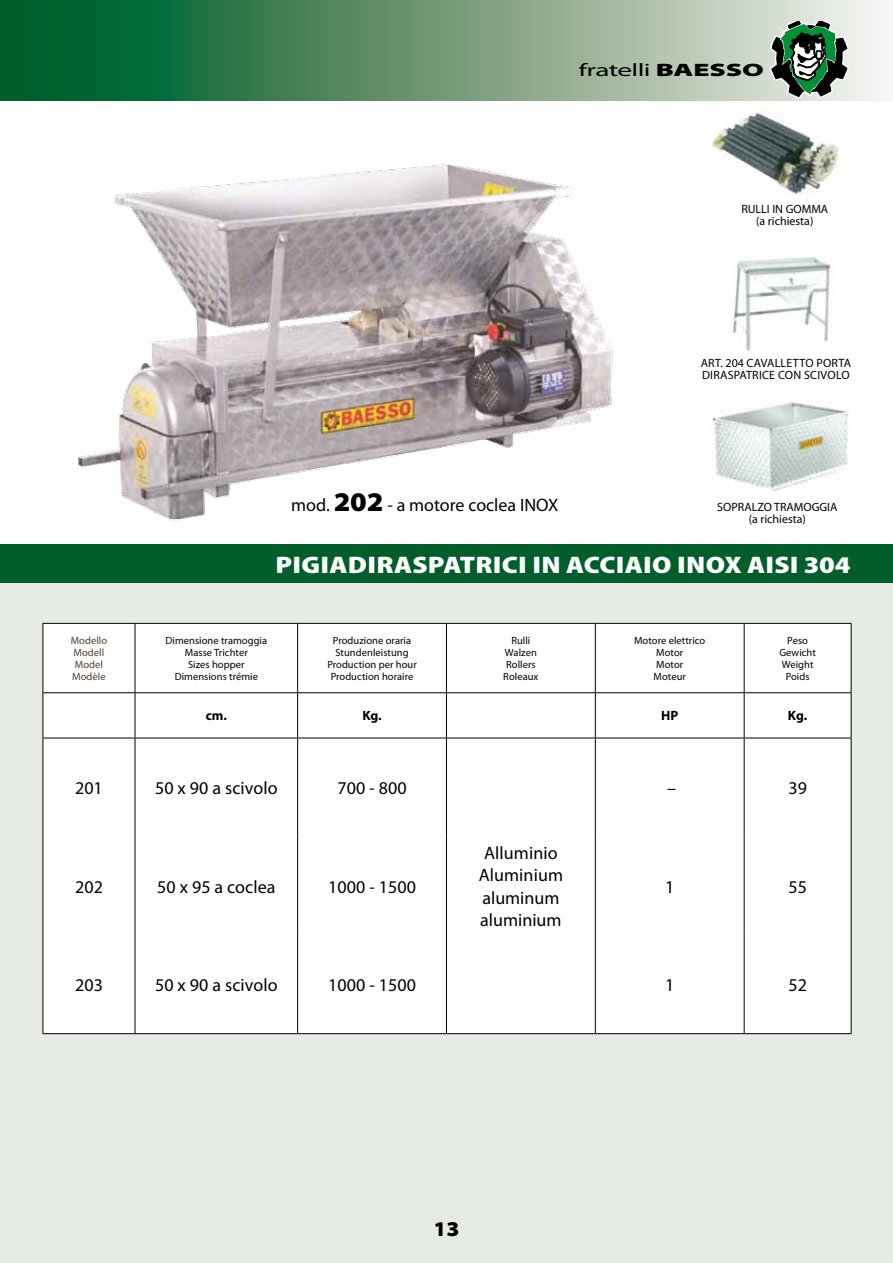
<style>
.page{position:relative;width:893px;height:1263px;background:#fff}
.page>*{position:absolute;margin:0;border:0;box-sizing:border-box;transform-origin:0 0}
.t1{font:900 semi-condensed 24px "Myriad Pro";letter-spacing:.01em;color:#fff;scale:1.23 1}
.t2{font:900 semi-expanded 21px "Myriad Pro";color:#000}
.t3{font:18px/22.5px "Myriad Pro";letter-spacing:.005em;color:#000}
.t4{font:semi-expanded 18px "Myriad Pro";letter-spacing:-.025em;color:#000;scale:1.5 1}
.t5{font:700 13.5px "Myriad Pro";color:#000}
.t6{font:12px/12px "Myriad Pro";color:#000;text-align:center}
.t7{font:10.5px/12px "Myriad Pro";letter-spacing:.005em;color:#000;text-align:center}
.t8{font:10.5px/12px "Myriad Pro";letter-spacing:.005em;color:#513c2d}
.s1{font-weight:900}
.s2{font-weight:900;font-stretch:semi-expanded;font-size:27px}
</style>
<div class="page">
<svg style="left:0;top:0;width:886px;height:101px;background:#679875"></svg>
<svg style="left:768px;top:22px;width:82px;height:78px;background:#698572"></svg>
<div style="left:0;top:583px;width:893px;height:680px;background:#e6ebe3"></div>
<div style="left:0;top:544px;width:893px;height:39px;background:#005e2a"></div>
<div style="left:44px;top:624px;width:807px;height:409px;background:#fff"></div>
<hr style="left:43px;top:623px;width:92px;height:1px;background:#000">
<hr style="left:43px;top:624px;width:1px;height:68px;background:#000">
<hr style="left:135px;top:623px;width:163px;height:1px;background:#000">
<hr style="left:135px;top:624px;width:1px;height:68px;background:#000">
<hr style="left:298px;top:623px;width:148px;height:1px;background:#000">
<hr style="left:297px;top:624px;width:1px;height:68px;background:#000">
<hr style="left:446px;top:623px;width:149px;height:1px;background:#000">
<hr style="left:446px;top:624px;width:1px;height:68px;background:#000">
<hr style="left:595px;top:623px;width:149px;height:1px;background:#000">
<hr style="left:595px;top:624px;width:1px;height:68px;background:#000">
<hr style="left:744px;top:623px;width:107px;height:1px;background:#000">
<hr style="left:744px;top:624px;width:1px;height:68px;background:#000">
<hr style="left:851px;top:624px;width:1px;height:68px;background:#000">
<hr style="left:43px;top:692px;width:92px;height:1px;background:#000">
<hr style="left:43px;top:693px;width:1px;height:45px;background:#000">
<hr style="left:135px;top:692px;width:163px;height:1px;background:#000">
<hr style="left:135px;top:693px;width:1px;height:45px;background:#000">
<hr style="left:298px;top:692px;width:148px;height:1px;background:#000">
<hr style="left:297px;top:693px;width:1px;height:45px;background:#000">
<hr style="left:446px;top:692px;width:149px;height:1px;background:#000">
<hr style="left:446px;top:693px;width:1px;height:45px;background:#000">
<hr style="left:595px;top:692px;width:149px;height:1px;background:#000">
<hr style="left:595px;top:693px;width:1px;height:45px;background:#000">
<hr style="left:744px;top:692px;width:107px;height:1px;background:#000">
<hr style="left:744px;top:693px;width:1px;height:45px;background:#000">
<hr style="left:851px;top:693px;width:1px;height:45px;background:#000">
<hr style="left:135px;top:738px;width:1px;height:98px;background:#000">
<hr style="left:297px;top:738px;width:1px;height:98px;background:#000">
<hr style="left:446px;top:738px;width:1px;height:98px;background:#000">
<hr style="left:595px;top:738px;width:1px;height:98px;background:#000">
<hr style="left:744px;top:738px;width:1px;height:98px;background:#000">
<hr style="left:135px;top:836px;width:1px;height:99px;background:#000">
<hr style="left:297px;top:836px;width:1px;height:99px;background:#000">
<hr style="left:446px;top:836px;width:1px;height:99px;background:#000">
<hr style="left:595px;top:836px;width:1px;height:99px;background:#000">
<hr style="left:744px;top:836px;width:1px;height:99px;background:#000">
<hr style="left:135px;top:935px;width:1px;height:98px;background:#000">
<hr style="left:297px;top:935px;width:1px;height:98px;background:#000">
<hr style="left:446px;top:935px;width:1px;height:98px;background:#000">
<hr style="left:595px;top:935px;width:1px;height:98px;background:#000">
<hr style="left:744px;top:935px;width:1px;height:98px;background:#000">
<hr style="left:43px;top:738px;width:92px;height:1px;background:#000">
<hr style="left:43px;top:738px;width:1px;height:98px;background:#000">
<hr style="left:135px;top:738px;width:163px;height:1px;background:#000">
<hr style="left:298px;top:738px;width:148px;height:1px;background:#000">
<hr style="left:446px;top:738px;width:149px;height:1px;background:#000">
<hr style="left:595px;top:738px;width:149px;height:1px;background:#000">
<hr style="left:744px;top:738px;width:107px;height:1px;background:#000">
<hr style="left:851px;top:738px;width:1px;height:98px;background:#000">
<hr style="left:43px;top:836px;width:1px;height:99px;background:#000">
<hr style="left:851px;top:836px;width:1px;height:99px;background:#000">
<hr style="left:43px;top:935px;width:1px;height:98px;background:#000">
<hr style="left:851px;top:935px;width:1px;height:98px;background:#000">
<hr style="left:446px;top:1033px;width:149px;height:1px;background:#000">
<hr style="left:43px;top:1033px;width:92px;height:1px;background:#000">
<hr style="left:135px;top:1033px;width:163px;height:1px;background:#000">
<hr style="left:298px;top:1033px;width:148px;height:1px;background:#000">
<hr style="left:595px;top:1033px;width:149px;height:1px;background:#000">
<hr style="left:744px;top:1033px;width:107px;height:1px;background:#000">
<img style="left:78px;top:164px;width:535px;height:357px">
<img style="left:710px;top:400px;width:139px;height:91px">
<img style="left:707px;top:107px;width:132px;height:87px">
<img style="left:731px;top:256px;width:100px;height:95px">
<h3 class="t4" style="left:579px;top:59px;width:125px">fratelli <span class="s1">BAESSO</span></h3>
<p class="t6" style="left:741px;top:203px;width:88px">RULLI IN GOMMA (a richiesta)</p>
<h3 class="t3" style="left:291px;top:494px;width:269px">mod. <span class="s2">202</span> - a motore coclea INOX</h3>
<p class="t6" style="left:701px;top:356px;width:54px">art. 204 cavalletto</p>
<p class="t6" style="left:816px;top:356px;width:8px">porta</p>
<p class="t6" style="left:702px;top:368px;width:7px">diraspatrice</p>
<p class="t6" style="left:778px;top:368px;width:9px">con</p>
<p class="t6" style="left:804px;top:368px;width:8px">scivolo</p>
<p class="t6" style="left:717px;top:500px;width:122px">SOPRALZO TRAMOGGIA (a richiesta)</p>
<h1 class="t1" style="left:276px;top:549px;width:162px">PIGIADIRASPATRICI</h1>
<h1 class="t1" style="left:532px;top:549px;width:41px">IN ACCIAIO</h1>
<h1 class="t1" style="left:677px;top:549px;width:142px">INOX AISI 304</h1>
<p class="t8" style="left:71px;top:634px;width:38px">Modello<br>Modell<br>Model<br>Modèle</p>
<p class="t7" style="left:166px;top:634px;width:103px">Dimensione tramoggia<br>Masse Trichter<br>Sizes hopper<br>Dimensions trémie</p>
<p class="t7" style="left:327px;top:634px;width:91px">Produzione oraria<br>Stundenleistung<br>Production per hour<br>Production horaire</p>
<p class="t7" style="left:503px;top:634px;width:37px">Rulli<br>Walzen<br>Rollers<br>Roleaux</p>
<p class="t7" style="left:634px;top:634px;width:73px">Motore elettrico<br>Motor<br>Motor<br>Moteur</p>
<p class="t7" style="left:779px;top:634px;width:38px">Peso<br>Gewicht<br>Weight<br>Poids</p>
<p class="t5" style="left:206px;top:707px;width:23px">cm.</p>
<p class="t5" style="left:362px;top:707px;width:21px">Kg.</p>
<p class="t5" style="left:661px;top:707px;width:19px">HP</p>
<p class="t5" style="left:788px;top:707px;width:21px">Kg.</p>
<h3 class="t3" style="left:75px;top:776px;width:29px">201</h3>
<h3 class="t3" style="left:155px;top:776px;width:124px">50 x 90 a scivolo</h3>
<h3 class="t3" style="left:337px;top:776px;width:71px">700 - 800</h3>
<h3 class="t3" style="left:667px;top:776px;width:10px">–</h3>
<h3 class="t3" style="left:788px;top:776px;width:20px">39</h3>
<h3 class="t3" style="left:479px;top:841px;width:86px">Alluminio<br>Aluminium aluminum aluminium</h3>
<h3 class="t3" style="left:75px;top:875px;width:29px">202</h3>
<h3 class="t3" style="left:157px;top:875px;width:120px">50 x 95 a coclea</h3>
<h3 class="t3" style="left:328px;top:875px;width:89px">1000 - 1500</h3>
<h3 class="t3" style="left:665px;top:875px;width:11px">1</h3>
<h3 class="t3" style="left:788px;top:875px;width:20px">55</h3>
<h3 class="t3" style="left:75px;top:973px;width:29px">203</h3>
<h3 class="t3" style="left:155px;top:973px;width:124px">50 x 90 a scivolo</h3>
<h3 class="t3" style="left:328px;top:973px;width:89px">1000 - 1500</h3>
<h3 class="t3" style="left:665px;top:973px;width:11px">1</h3>
<h3 class="t3" style="left:788px;top:973px;width:20px">52</h3>
<h2 class="t2" style="left:434px;top:1215px;width:27px">13</h2>
</div>
